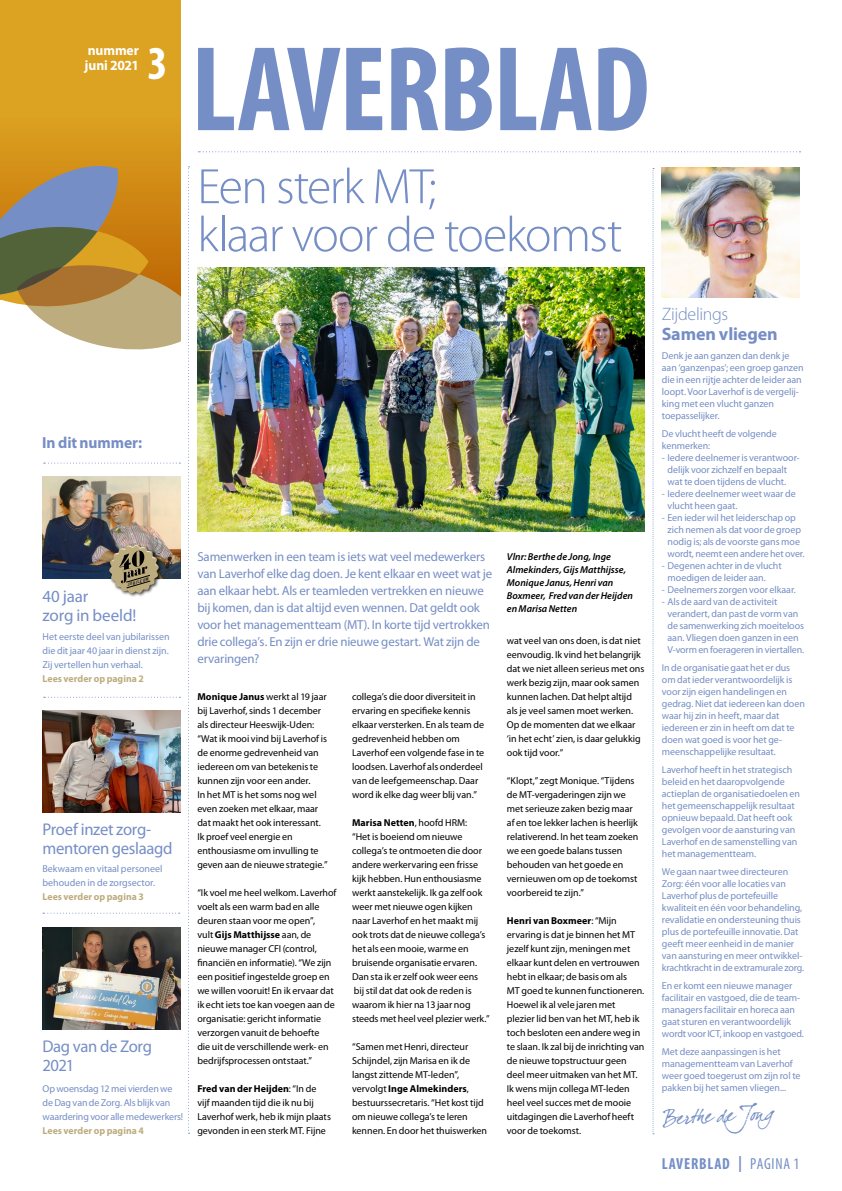
<style>
.page{position:relative;width:842px;height:1191px;background:#fff}
.page>*{position:absolute;margin:0;border:0;box-sizing:border-box;transform-origin:0 0}
.t1{font:700 condensed 122px "Myriad Pro";letter-spacing:-.015em;color:#758ec5}
.t2{font:300 50px/48px "Myriad Pro";letter-spacing:-.03em;color:#758ec5}
.t3{font:700 condensed 47.4px "Myriad Pro";color:#fff}
.t4{font:19.3px "Dear Joefour";color:#758ec5}
.t5{font:700 18px "Myriad Pro";letter-spacing:-.005em;color:#758ec5}
.t6{font:300 18px "Myriad Pro";letter-spacing:-.02em;color:#758ec5}
.t7{font:17px/19px "Myriad Pro";letter-spacing:-.015em;color:#758ec5}
.t8{font:700 condensed 16px "Myriad Pro";letter-spacing:.05em;color:#758ec5}
.t9{font:700 16px "Myriad Pro";letter-spacing:-.005em;color:#758ec5}
.t10{font:700 14px/15px "Myriad Pro";letter-spacing:-.005em;color:#fff}
.t11{font:13px/17px "Myriad Pro";letter-spacing:-.01em;color:#758ec5}
.t12{font:10px/14px "Myriad Pro";color:#000}
.t13{font:10px/12px "Myriad Pro";letter-spacing:-.005em;color:#758ec5}
.t14{font:italic 600 10px/13px "Myriad Pro";letter-spacing:.005em;color:#000}
.t15{font:700 10px "Myriad Pro";letter-spacing:.005em;color:#bdac7e}
.t16{font:italic 500 condensed 4.3px "Helvetica Neue LT Pro";color:#000}
.s1{font-weight:700}
.s2{font-weight:400}
</style>
<div class="page">
<svg style="left:188px;top:166px;width:2px;height:967px"></svg>
<div style="left:0;top:0;width:180px;height:300px;background:#dca221"></div>
<div style="left:0;top:116px;width:180px;height:180px;background:#d8991c"></div>
<svg style="left:0;top:166px;width:180px;height:184px"></svg>
<svg style="left:44px;top:462px;width:136px;height:1px"></svg>
<svg style="left:198px;top:151px;width:602px;height:1px"></svg>
<svg style="left:44px;top:696px;width:136px;height:1px"></svg>
<svg style="left:652px;top:168px;width:2px;height:966px"></svg>
<svg style="left:43px;top:912px;width:137px;height:1px"></svg>
<img style="left:43px;top:476px;width:137px;height:102px">
<img style="left:43px;top:710px;width:137px;height:102px">
<img style="left:43px;top:927px;width:137px;height:102px">
<img style="left:197px;top:268px;width:448px;height:263px">
<img style="left:662px;top:167px;width:137px;height:130px">
<div style="left:108px;top:542px;width:55px;height:56px;background:#000;opacity:.75"></div>
<svg style="left:109px;top:544px;width:50px;height:49px;background:#988d72"></svg>
<h3 class="t10" style="left:85px;top:42px;width:56px">nummer juni 2021</h3>
<h3 class="t3" style="left:147px;top:33px;width:22px">3</h3>
<h1 class="t1" style="left:191px;top:13px;width:460px">LAVERBLAD</h1>
<h2 class="t2" style="left:197px;top:163px;width:427px">Een sterk MT;<br>klaar voor de toekomst</h2>
<h3 class="t9" style="left:42px;top:432px;width:101px">In dit nummer:</h3>
<p class="t16" style="left:127px;top:582px;width:24px;rotate:-16deg">JUBILEUM</p>
<h3 class="t7" style="left:43px;top:587px;width:95px">40 jaar<br>zorg in beeld!</h3>
<p class="t13" style="left:43px;top:629px;width:129px;line-height:14px;text-align:justify">Het eerste deel van jubilarissen die dit jaar 40 jaar in dienst zijn.<br>Zij vertellen hun verhaal.</p>
<p class="t15" style="left:43px;top:672px;width:103px">Lees verder op pagina 2</p>
<h3 class="t7" style="left:43px;top:819px;width:132px">Proef inzet zorg&shy;mentoren geslaagd</h3>
<p class="t13" style="left:43px;top:861px;width:121px;line-height:14px">Bekwaam en vitaal personeel behouden in de zorgsector.</p>
<p class="t15" style="left:43px;top:890px;width:103px">Lees verder op pagina 3</p>
<h3 class="t7" style="left:43px;top:1036px;width:111px">Dag van de Zorg<br>2021</h3>
<p class="t13" style="left:43px;top:1081px;width:142px;line-height:14px">Op woensdag 12 mei vierden we de Dag van de Zorg. Als blijk van waardering voor alle medewerkers!</p>
<p class="t15" style="left:43px;top:1124px;width:103px">Lees verder op pagina 4</p>
<p class="t11" style="left:197px;top:548px;width:296px">Samenwerken in een team is iets wat veel medewerkers van Laverhof elke dag doen. Je kent elkaar en weet wat je aan elkaar hebt. Als er teamleden vertrekken en nieuwe bij komen, dan is dat altijd even wennen. Dat geldt ook voor het managementteam (MT). In korte tijd vertrokken drie collega’s. En zijn er drie nieuwe gestart. Wat zijn de ervaringen?</p>
<p class="t12" style="left:197px;top:689px;width:132px"><span class="s1">Monique Janus</span> werkt al 19 jaar bij Laverhof, sinds 1 december als directeur Heeswijk-Uden: “Wat ik mooi vind bij Laverhof is de enorme gedrevenheid van iedereen om van betekenis te kunnen zijn voor een ander.<br>In het MT is het soms nog wel even zoeken met elkaar, maar dat maakt het ook interessant.<br>Ik proef veel energie en enthousiasme om invulling te geven aan de nieuwe strategie.”</p>
<p class="t12" style="left:197px;top:885px;width:141px">“Ik voel me heel welkom. Laverhof voelt als een warm bad en alle deuren staan voor me open”,<br>vult <span class="s1">Gijs Matthijsse</span> aan, de nieuwe manager CFI (control, financiën en informatie). “We zijn een positief ingestelde groep en we willen vooruit! En ik ervaar dat ik echt iets toe kan voegen aan de organisatie: gericht informatie verzorgen vanuit de behoefte<br>die uit de verschillende werk- en bedrijfsprocessen ontstaat.”</p>
<p class="t12" style="left:197px;top:1081px;width:135px"><span class="s1">Fred van der Heijden</span>: “In de vijf maanden tijd die ik nu bij<br>Laverhof werk, heb ik mijn plaats gevonden in een sterk MT. Fijne</p>
<p class="t12" style="left:352px;top:689px;width:134px">collega’s die door diversiteit in ervaring en specifieke kennis elkaar versterken. En als team de gedrevenheid hebben om<br>Laverhof een volgende fase in te loodsen. Laverhof als onderdeel van de leefgemeenschap. Daar word ik elke dag weer blij van.”</p>
<p class="t12" style="left:352px;top:815px;width:139px"><span class="s1">Marisa Netten</span>, hoofd HRM:<br>“Het is boeiend om nieuwe collega’s te ontmoeten die door andere werkervaring een frisse kijk hebben. Hun enthousiasme werkt aanstekelijk. Ik ga zelf ook weer met nieuwe ogen kijken naar Laverhof en het maakt mij ook trots dat de nieuwe collega’s het als een mooie, warme en bruisende organisatie ervaren.<br>Dan sta ik er zelf ook weer eens bij stil dat dat ook de reden is waarom ik hier na 13 jaar nog steeds met heel veel plezier werk.”</p>
<p class="t12" style="left:352px;top:1039px;width:136px">“Samen met Henri, directeur<br>Schijndel, zijn Marisa en ik de langst zittende MT-leden”, vervolgt <span class="s1">Inge Almekinders</span>, bestuurssecretaris. “Het kost tijd om nieuwe collega’s te leren kennen. En door het thuiswerken</p>
<p class="t14" style="left:507px;top:550px;width:128px">Vlnr: Berthe de Jong, Inge<br>Almekinders, Gijs Matthijsse,<br>Monique Janus, Henri van<br>Boxmeer, Fred van der Heijden en Marisa Netten</p>
<p class="t12" style="left:507px;top:633px;width:139px">wat veel van ons doen, is dat niet eenvoudig. Ik vind het belangrijk dat we niet alleen serieus met ons werk bezig zijn, maar ook samen kunnen lachen. Dat helpt altijd als je veel samen moet werken.<br>Op de momenten dat we elkaar ‘in het echt’ zien, is daar gelukkig ook tijd voor.”</p>
<p class="t12" style="left:507px;top:773px;width:133px">“Klopt,” zegt Monique. “Tijdens de MT-vergaderingen zijn we met serieuze zaken bezig maar af en toe lekker lachen is heerlijk relativerend. In het team zoeken we een goede balans tussen behouden van het goede en vernieuwen om op de toekomst voorbereid te zijn.”</p>
<p class="t12" style="left:507px;top:913px;width:139px"><span class="s1">Henri van Boxmeer</span>: “Mijn ervaring is dat je binnen het MT jezelf kunt zijn, meningen met elkaar kunt delen en vertrouwen hebt in elkaar; de basis om als<br>MT goed te kunnen functioneren.<br>Hoewel ik al vele jaren met plezier lid ben van het MT, heb ik toch besloten een andere weg in te slaan. Ik zal bij de inrichting van de nieuwe topstructuur geen deel meer uitmaken van het MT.<br>Ik wens mijn collega MT-leden heel veel succes met de mooie uitdagingen die Laverhof heeft voor de toekomst.</p>
<h3 class="t6" style="left:662px;top:304px;width:68px">Zijdelings</h3>
<h3 class="t5" style="left:662px;top:322px;width:118px">Samen vliegen</h3>
<p class="t13" style="left:662px;top:349px;width:143px">Denk je aan ganzen dan denk je aan ‘ganzenpas’; een groep ganzen die in een rijtje achter de leider aan loopt. Voor Laverhof is de vergelij&shy;king met een vlucht ganzen toepasselijker.</p>
<p class="t13" style="left:662px;top:427px;width:116px">De vlucht heeft de volgende kenmerken:</p>
<p class="t13" style="left:667px;top:451px;width:134px;text-indent:-6px">- Iedere deelnemer is verantwoor&shy;delijk voor zichzelf en bepaalt wat te doen tijdens de vlucht.</p>
<p class="t13" style="left:667px;top:487px;width:130px;text-indent:-6px">- Iedere deelnemer weet waar de vlucht heen gaat.</p>
<p class="t13" style="left:667px;top:511px;width:139px;text-indent:-6px">- Een ieder wil het leiderschap op zich nemen als dat voor de groep nodig is; als de voorste gans moe wordt, neemt een andere het over.</p>
<p class="t13" style="left:667px;top:559px;width:116px;text-indent:-6px">- Degenen achter in de vlucht moedigen de leider aan.</p>
<p class="t13" style="left:662px;top:583px;width:135px">- Deelnemers zorgen voor elkaar.</p>
<p class="t13" style="left:667px;top:595px;width:138px;text-indent:-6px">- Als de aard van de activiteit verandert, dan past de vorm van de samenwerking zich moeiteloos aan. Vliegen doen ganzen in een<br>V-vorm en foerageren in viertallen.</p>
<p class="t13" style="left:662px;top:661px;width:144px">In de organisatie gaat het er dus om dat ieder verantwoordelijk is voor zijn eigen handelingen en gedrag. Niet dat iedereen kan doen waar hij zin in heeft, maar dat iedereen er zin in heeft om dat te doen wat goed is voor het ge&shy;meenschappelijke resultaat.</p>
<p class="t13" style="left:662px;top:763px;width:140px">Laverhof heeft in het strategisch beleid en het daaropvolgende actieplan de organisatiedoelen en het gemeenschappelijk resultaat opnieuw bepaald. Dat heeft ook gevolgen voor de aansturing van<br>Laverhof en de samenstelling van het managementteam.</p>
<p class="t13" style="left:662px;top:865px;width:144px">We gaan naar twee directeuren Zorg: één voor alle locaties van Laverhof plus de portefeuille kwaliteit en één voor behandeling, revalidatie en ondersteuning thuis plus de portefeuille innovatie. Dat geeft meer eenheid in de manier van aansturing en meer ontwikkel&shy;krachtkracht in de extramurale zorg.</p>
<p class="t13" style="left:662px;top:979px;width:144px">En er komt een nieuwe manager facilitair en vastgoed, die de team&shy;managers facilitair en horeca aan gaat sturen en verantwoordelijk wordt voor ICT, inkoop en vastgoed.</p>
<p class="t13" style="left:662px;top:1045px;width:140px">Met deze aanpassingen is het managementteam van Laverhof weer goed toegerust om zijn rol te pakken bij het samen vliegen...</p>
<h3 class="t4" style="left:663px;top:1106px;width:113px;rotate:-3deg">Berthe de Jong</h3>
<h3 class="t8" style="left:662px;top:1153px;width:139px">LAVERBLAD | <span class="s2">PAGINA 1</span></h3>
</div>
